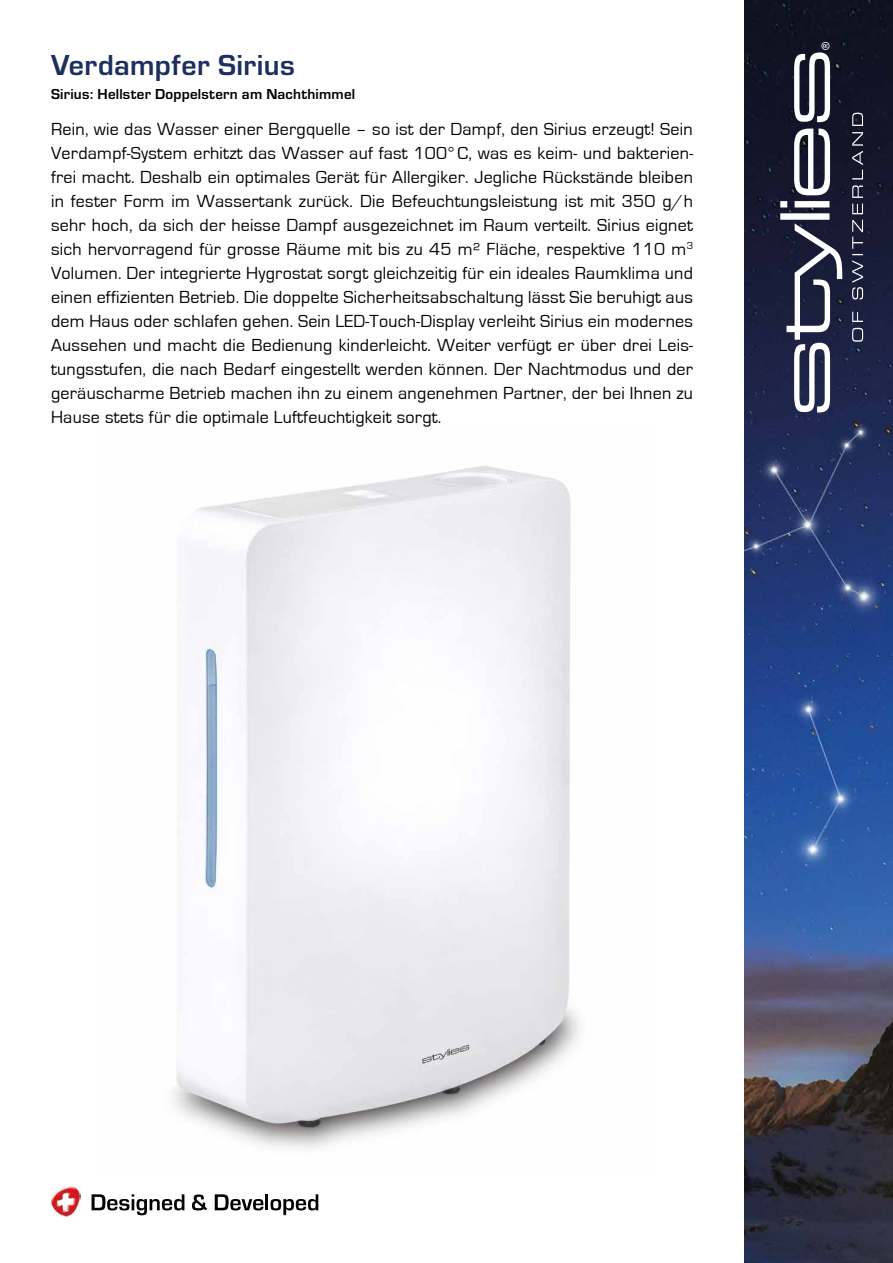
<style>
.page{position:relative;width:893px;height:1263px;background:#fff}
.page>*{position:absolute;margin:0;border:0;box-sizing:border-box;transform-origin:0 0}
.t1{font:700 30px "Eurostile";letter-spacing:.015em;color:#1c2f5f}
.t2{font:18px/24px "Eurostile";letter-spacing:.015em;color:#000;text-align:justify}
.t3{font:700 15px "Eurostile";letter-spacing:.015em;color:#000}
</style>
<div class="page">
<img style="left:173px;top:466px;width:407px;height:682px">
<img style="left:744px;top:0;width:149px;height:1263px">
<svg style="left:780px;top:213px;width:62px;height:199px"></svg>
<svg style="left:780px;top:201px;width:49px;height:6px"></svg>
<svg style="left:794px;top:129px;width:36px;height:66px"></svg>
<svg style="left:794px;top:42px;width:36px;height:80px"></svg>
<svg style="left:852px;top:113px;width:11px;height:229px;background:#46485d"></svg>
<img style="left:51px;top:1186px;width:29px;height:30px">
<svg style="left:92px;top:1194px;width:92px;height:21px"></svg>
<svg style="left:192px;top:1194px;width:15px;height:16px"></svg>
<svg style="left:215px;top:1194px;width:103px;height:21px"></svg>
<h1 class="t1" style="left:51px;top:43px;width:245px">Verdampfer Sirius</h1>
<p class="t3" style="left:51px;top:83px;width:306px">Sirius: Hellster Doppelstern am Nachthimmel</p>
<p class="t2" style="left:51px;top:117px;width:644px">Rein, wie das Wasser einer Bergquelle – so ist der Dampf, den Sirius erzeugt! Sein Verdampf-System erhitzt das Wasser auf fast 100° C, was es keim- und bakterien&shy;frei macht. Deshalb ein optimales Gerät für Allergiker. Jegliche Rückstände bleiben in fester Form im Wassertank zurück. Die Befeuchtungsleistung ist mit 350 g/h sehr hoch, da sich der heisse Dampf ausgezeichnet im Raum verteilt. Sirius eignet sich hervorragend für grosse Räume mit bis zu 45 m² Fläche, respektive 110 m<sup>3<br></sup>Volumen. Der integrierte Hygrostat sorgt gleichzeitig für ein ideales Raumklima und einen effizienten Betrieb. Die doppelte Sicherheitsabschaltung lässt Sie beruhigt aus dem Haus oder schlafen gehen. Sein LED-Touch-Display verleiht Sirius ein modernes Aussehen und macht die Bedienung kinderleicht. Weiter verfügt er über drei Leis&shy;tungsstufen, die nach Bedarf eingestellt werden können. Der Nachtmodus und der geräuscharme Betrieb machen ihn zu einem angenehmen Partner, der bei Ihnen zu Hause stets für die optimale Luftfeuchtigkeit sorgt.</p>
</div>
